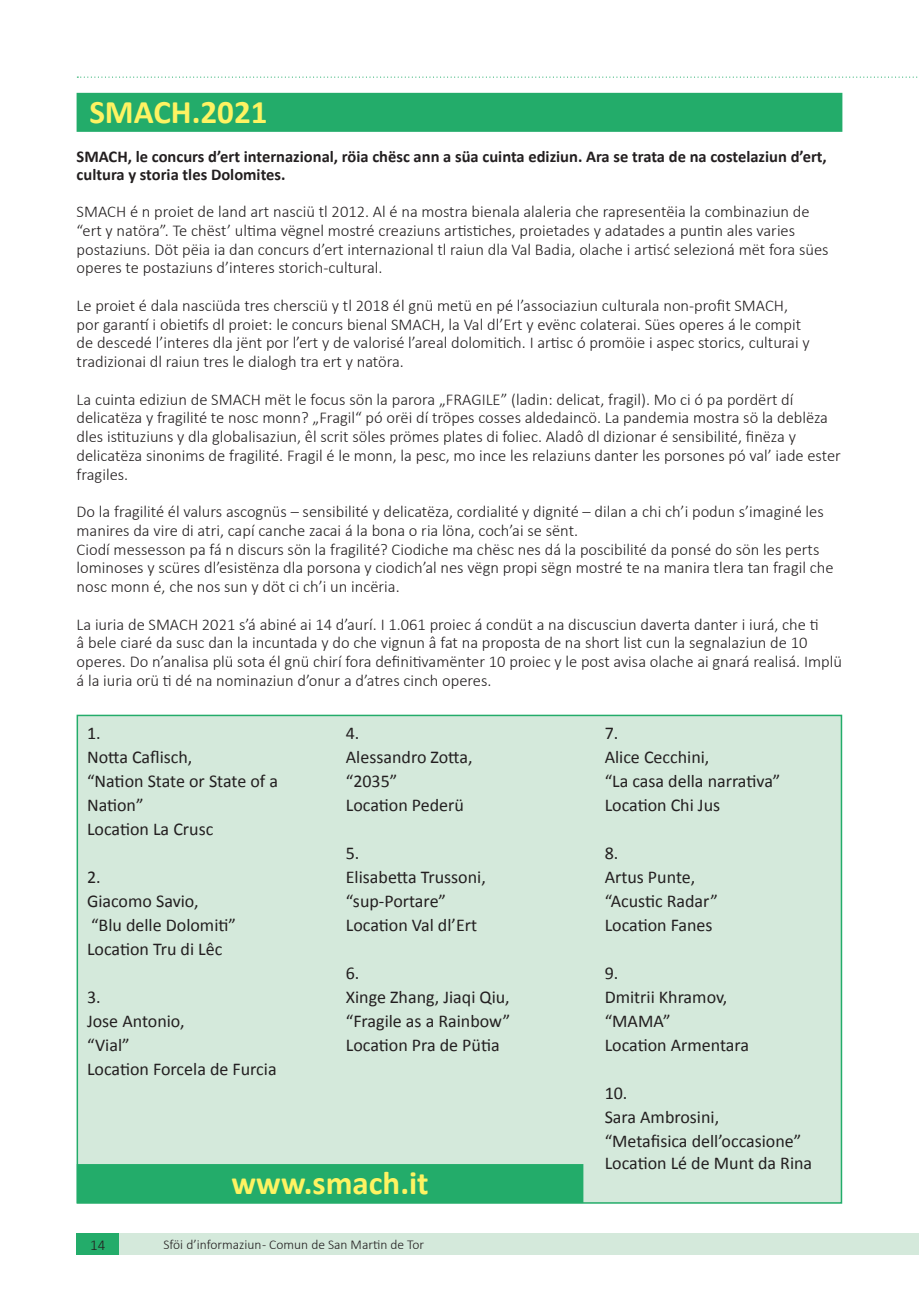
<style>
.page{position:relative;width:919px;height:1289px;background:#fff}
.page>*{position:absolute;margin:0;border:0;box-sizing:border-box;transform-origin:0 0}
.Titul_gran{font:700 33px "Calibri";color:#fef362}
.t1{font:18px/24px "Calibri";color:#231f20}
.t2{font:300 16.5px/18.8px "Calibri";color:#231f20}
.titul_1{font:700 16.5px/18px "Calibri";color:#231f20}
.t3{font:300 15px "Calibri";color:#231f20}
.t4{font:300 13.5px "Calibri";color:#231f20}
</style>
<div class="page">
<div style="left:906px;top:1233px;width:12px;height:21px;background:#d4e9db"></div>
<div style="left:77px;top:1233px;width:829px;height:21px;background:#d4e9db"></div>
<div style="left:77px;top:1233px;width:42px;height:21px;background:#23ac6a"></div>
<svg style="left:77px;top:77px;width:841px;height:1px"></svg>
<div style="left:77px;top:93px;width:765px;height:39px;background:#23ac6a"></div>
<div style="left:77px;top:714px;width:765px;height:489px;background:#d4e9db;border:2px solid #23ac6a"></div>
<div style="left:77px;top:1163px;width:506px;height:39px;background:#23ac6a"></div>
<p class="Titul_gran" style="left:89px;top:88px;width:180px">SMACH.2021</p>
<p class="titul_1" style="left:77px;top:147px;width:751px">SMACH, le concurs d’ert internazional, röia chësc ann a süa cuinta ediziun. Ara se trata de na costelaziun d’ert, cultura y storia tles Dolomites.</p>
<p class="t2" style="left:77px;top:202px;width:753px">SMACH é n proiet de land art nasciü tl 2012. Al é na mostra bienala alaleria che rapresentëia la combinaziun de “ert y natöra”. Te chëst’ ultima vëgnel mostré creaziuns artistiches, proietades y adatades a puntin ales varies postaziuns. Döt pëia ia dan concurs d’ert internazional tl raiun dla Val Badia, olache i artisć selezioná mët fora sües operes te postaziuns d’interes storich-cultural.</p>
<p class="t2" style="left:77px;top:296px;width:734px">Le proiet é dala nasciüda tres chersciü y tl 2018 él gnü metü en pé l’associaziun culturala non-profit SMACH, por garantí i obietifs dl proiet: le concurs bienal SMACH, la Val dl’Ert y evënc colaterai. Sües operes á le compit de descedé l’interes dla jënt por l’ert y de valorisé l’areal dolomitich. I artisc ó promöie i aspec storics, culturai y tradizionai dl raiun tres le dialogh tra ert y natöra.</p>
<p class="t2" style="left:77px;top:389px;width:765px">La cuinta ediziun de SMACH mët le focus sön la parora „FRAGILE” (ladin: delicat, fragil). Mo ci ó pa pordërt dí delicatëza y fragilité te nosc monn? „Fragil“ pó orëi dí tröpes cosses aldedaincö. La pandemia mostra sö la deblëza dles istituziuns y dla globalisaziun, êl scrit söles prömes plates di foliec. Aladô dl dizionar é sensibilité, finëza y delicatëza sinonims de fragilité. Fragil é le monn, la pesc, mo ince les relaziuns danter les porsones pó val’ iade ester fragiles.</p>
<p class="t2" style="left:77px;top:502px;width:748px">Do la fragilité él valurs ascognüs – sensibilité y delicatëza, cordialité y dignité – dilan a chi ch’i podun s’imaginé les manires da vire di atri, capí canche zacai á la bona o ria löna, coch’ai se sënt.</p>
<p class="t2" style="left:77px;top:539px;width:758px">Ciodí messesson pa fá n discurs sön la fragilité? Ciodiche ma chësc nes dá la poscibilité da ponsé do sön les perts lominoses y scüres dl’esistënza dla porsona y ciodich’al nes vëgn propi sëgn mostré te na manira tlera tan fragil che nosc monn é, che nos sun y döt ci ch’i un incëria.</p>
<p class="t2" style="left:77px;top:614px;width:766px">La iuria de SMACH 2021 s’á abiné ai 14 d’aurí. I 1.061 proiec á condüt a na discusciun daverta danter i iurá, che ti<br>â bele ciaré da susc dan la incuntada y do che vignun â fat na proposta de na short list cun la segnalaziun de 10 operes. Do n’analisa plü sota él gnü chirí fora definitivamënter 10 proiec y le post avisa olache ai gnará realisá. Implü á la iuria orü ti dé na nominaziun d’onur a d’atres cinch operes.</p>
<p class="t1" style="left:87px;top:720px;width:15px">1.</p>
<p class="t1" style="left:87px;top:744px;width:107px">Notta Caflisch,</p>
<p class="t1" style="left:87px;top:768px;width:192px">“Nation State or State of a<br>Nation”</p>
<p class="t1" style="left:87px;top:816px;width:128px">Location La Crusc</p>
<p class="t1" style="left:87px;top:864px;width:15px">2.</p>
<p class="t1" style="left:87px;top:888px;width:113px">Giacomo Savio,</p>
<p class="t1" style="left:91px;top:912px;width:146px">“Blu delle Dolomiti”</p>
<p class="t1" style="left:87px;top:936px;width:137px">Location Tru di Lêc</p>
<p class="t1" style="left:87px;top:984px;width:15px">3.</p>
<p class="t1" style="left:87px;top:1008px;width:99px">Jose Antonio,</p>
<p class="t1" style="left:87px;top:1032px;width:44px">“Vial”</p>
<p class="t1" style="left:87px;top:1056px;width:191px">Location Forcela de Furcia</p>
<p class="t1" style="left:346px;top:720px;width:15px">4.</p>
<p class="t1" style="left:346px;top:744px;width:128px">Alessandro Zotta,</p>
<p class="t1" style="left:346px;top:768px;width:53px">“2035”</p>
<p class="t1" style="left:346px;top:792px;width:120px">Location Pederü</p>
<p class="t1" style="left:346px;top:840px;width:15px">5.</p>
<p class="t1" style="left:346px;top:864px;width:141px">Elisabetta Trussoni,</p>
<p class="t1" style="left:346px;top:888px;width:102px">“sup-Portare”</p>
<p class="t1" style="left:346px;top:912px;width:133px">Location Val dl’Ert</p>
<p class="t1" style="left:346px;top:960px;width:15px">6.</p>
<p class="t1" style="left:346px;top:984px;width:165px">Xinge Zhang, Jiaqi Qiu,</p>
<p class="t1" style="left:346px;top:1008px;width:166px">“Fragile as a Rainbow”</p>
<p class="t1" style="left:346px;top:1032px;width:155px">Location Pra de Pütia</p>
<p class="t1" style="left:604px;top:720px;width:15px">7.</p>
<p class="t1" style="left:604px;top:744px;width:106px">Alice Cecchini,</p>
<p class="t1" style="left:604px;top:768px;width:177px">“La casa della narrativa”</p>
<p class="t1" style="left:604px;top:792px;width:117px">Location Chi Jus</p>
<p class="t1" style="left:604px;top:840px;width:15px">8.</p>
<p class="t1" style="left:604px;top:864px;width:92px">Artus Punte,</p>
<p class="t1" style="left:604px;top:888px;width:115px">“Acustic Radar”</p>
<p class="t1" style="left:604px;top:912px;width:109px">Location Fanes</p>
<p class="t1" style="left:604px;top:960px;width:15px">9.</p>
<p class="t1" style="left:604px;top:984px;width:124px">Dmitrii Khramov,</p>
<p class="t1" style="left:604px;top:1008px;width:67px">“MAMA”</p>
<p class="t1" style="left:604px;top:1032px;width:146px">Location Armentara</p>
<p class="t1" style="left:604px;top:1080px;width:24px">10.</p>
<p class="t1" style="left:604px;top:1104px;width:116px">Sara Ambrosini,</p>
<p class="t1" style="left:604px;top:1128px;width:198px">“Metafisica dell’occasione”</p>
<p class="t1" style="left:604px;top:1149px;width:209px">Location Lé de Munt da Rina</p>
<p class="Titul_gran" style="left:231px;top:1159px;width:199px">www.smach.it</p>
<p class="t3" style="left:90px;top:1235px;width:17px">14</p>
<p class="t4" style="left:163px;top:1236px;width:262px">Sföi d’informaziun - Comun de San Martin de Tor</p>
</div>
